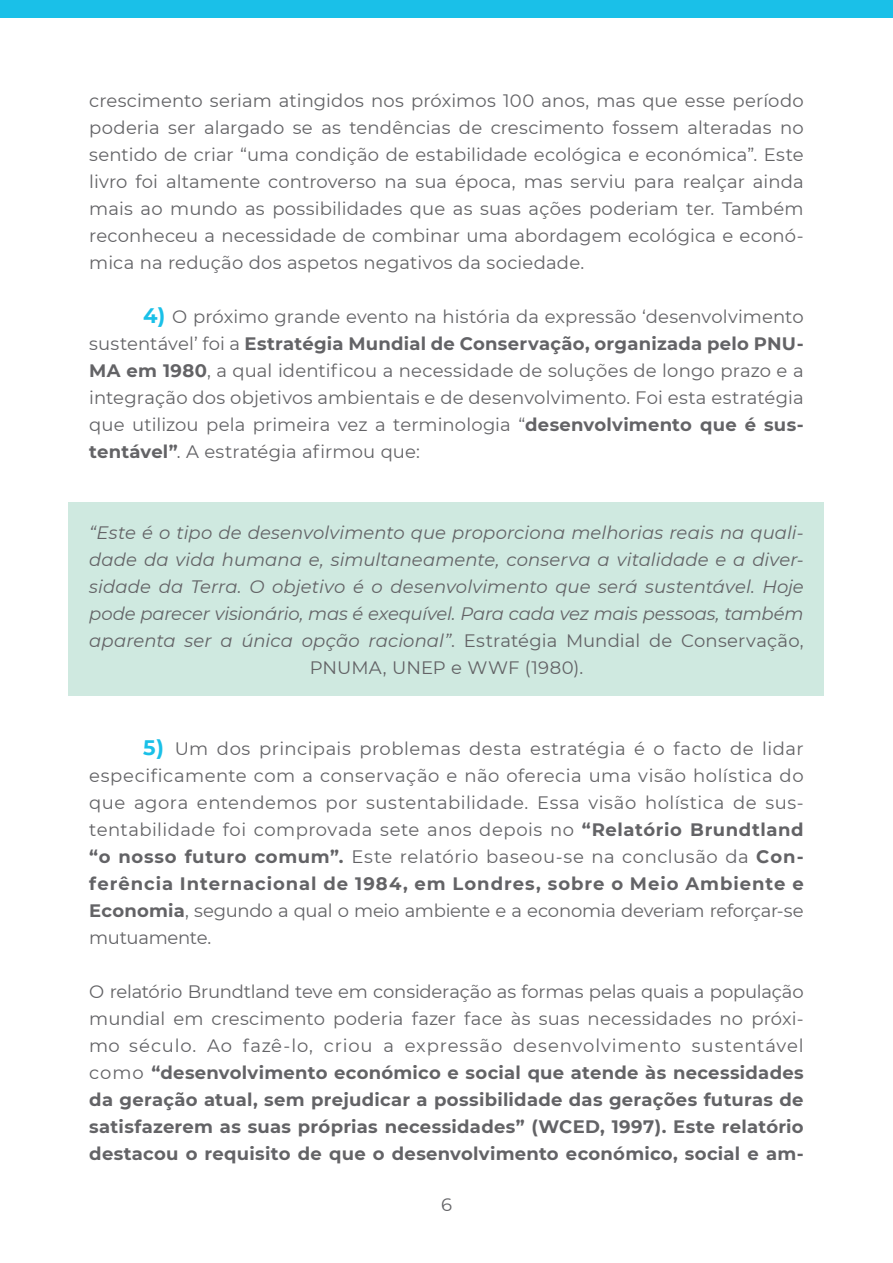
<style>
.page{position:relative;width:893px;height:1263px;background:#fff}
.page>*{position:absolute;margin:0;border:0;box-sizing:border-box;transform-origin:0 0}
.t1{font:18px/27px "Montserrat";color:#636366;text-align:justify}
.t2{font:700 18px/27px "Montserrat";letter-spacing:.015em;color:#636366;text-align:justify}
.t3{font:italic 18px/27px "Montserrat";letter-spacing:.005em;color:#636366;text-align:center}
.s1{font-weight:700;font-size:21px;color:#1ac0e8}
.s2{font-weight:700}
.s3{font-style:normal}
.s4{font-weight:400}
</style>
<div class="page">
<div style="left:69px;top:502px;width:755px;height:193px;background:#cfe9e0"></div>
<div style="left:0;top:0;width:893px;height:17px;background:#1ac0e8"></div>
<p class="t1" style="left:89px;top:86px;width:716px">crescimento seriam atingidos nos próximos 100 anos, mas que esse período poderia ser alargado se as tendências de crescimento fossem alteradas no sentido de criar “uma condição de estabilidade ecológica e económica”. Este livro foi altamente controverso na sua época, mas serviu para realçar ainda mais ao mundo as possibilidades que as suas ações poderiam ter. Também reconheceu a necessidade de combinar uma abordagem ecológica e econó&shy;mica na redução dos aspetos negativos da sociedade.</p>
<p class="t1" style="left:89px;top:302px;width:716px;text-indent:54px"><span class="s1">4)</span> O próximo grande evento na história da expressão ‘desenvolvimento sustentável’ foi a <span class="s2">Estratégia Mundial de Conservação, organizada pelo PNU-MA em 1980</span>, a qual identificou a necessidade de soluções de longo prazo e a integração dos objetivos ambientais e de desenvolvimento. Foi esta estratégia que utilizou pela primeira vez a terminologia “<span class="s2">desenvolvimento que é sus&shy;tentável”</span>. A estratégia afirmou que:</p>
<p class="t3" style="left:89px;top:518px;width:716px">“Este é o tipo de desenvolvimento que proporciona melhorias reais na quali&shy;dade da vida humana e, simultaneamente, conserva a vitalidade e a diver&shy;sidade da Terra. O objetivo é o desenvolvimento que será sustentável. Hoje pode parecer visionário, mas é exequível. Para cada vez mais pessoas, também aparenta ser a única opção racional”<span class="s3">. Estratégia Mundial de Conservação, PNUMA, UNEP e WWF (1980).</span></p>
<p class="t1" style="left:89px;top:734px;width:716px;text-indent:54px"><span class="s1">5)</span> Um dos principais problemas desta estratégia é o facto de lidar especificamente com a conservação e não oferecia uma visão holística do que agora entendemos por sustentabilidade. Essa visão holística de sus&shy;tentabilidade foi comprovada sete anos depois no <span class="s2">“Relatório Brundtland “o nosso futuro comum”.</span> Este relatório baseou-se na conclusão da <span class="s2">Con&shy;ferência Internacional de 1984, em Londres, sobre o Meio Ambiente e Economia</span>, segundo a qual o meio ambiente e a economia deveriam reforçar-se mutuamente.</p>
<p class="t2" style="left:89px;top:977px;width:716px"><span class="s4">O relatório Brundtland teve em consideração as formas pelas quais a população mundial em crescimento poderia fazer face às suas necessidades no próxi&shy;mo século. Ao fazê-lo, criou a expressão desenvolvimento sustentável como</span> “desenvolvimento económico e social que atende às necessidades da geração atual, sem prejudicar a possibilidade das gerações futuras de satisfazerem as suas próprias necessidades” (WCED, 1997). Este relatório destacou o requisito de que o desenvolvimento económico, social e am-</p>
<p class="t1" style="left:441px;top:1190px;width:12px">6</p>
</div>
